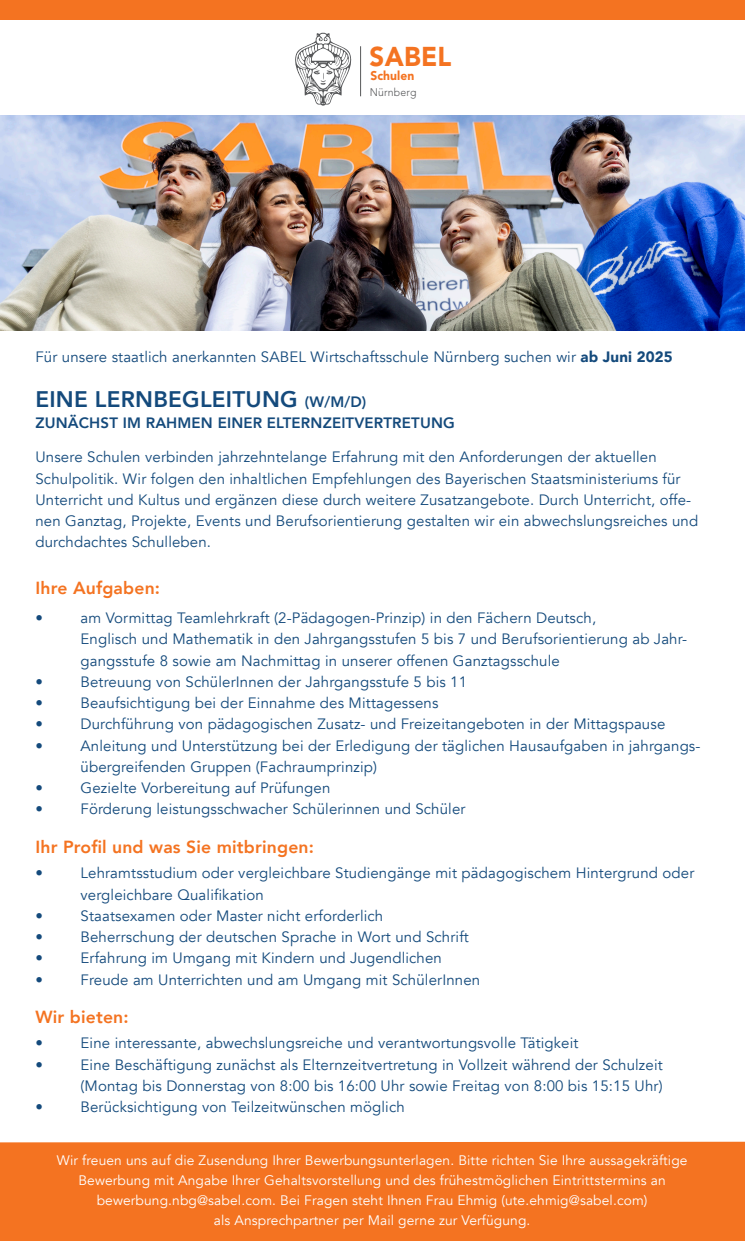
<style>
.page{position:relative;width:745px;height:1241px;background:#fff}
.page>*{position:absolute;margin:0;border:0;box-sizing:border-box;transform-origin:0 0}
.t1{font:900 27px "Avenir";letter-spacing:.01em;color:#f47321;scale:.95 1}
.t2{font:800 22.5px "Avenir";letter-spacing:.01em;color:#144a7c}
.t3{font:800 17.5px "Avenir";letter-spacing:.01em;color:#f47321}
.t4{font:15px/21.2px "Avenir";letter-spacing:.01em;color:#144a7c}
.t5{font:800 15px "Avenir";letter-spacing:.01em;color:#144a7c}
.t6{font:500 15px "Avenir";color:#144a7c}
.t7{font:13.75px "Avenir";letter-spacing:.01em;color:#fff}
.t8{font:900 12.62px "Avenir";letter-spacing:.01em;color:#f47321;scale:.95 1}
.t9{font:300 11px "Avenir";letter-spacing:.02em;color:#57585a;scale:.95 1}
.s1{font-weight:900}
.s2{font-size:15px}
</style>
<div class="page">
<div style="left:0;top:1141px;width:744px;height:99px;background:#f47321"></div>
<div style="left:0;top:0;width:744px;height:20px;background:#f47321"></div>
<img style="left:0;top:115px;width:744px;height:215px">
<svg style="left:295px;top:33px;width:56px;height:73px"></svg>
<hr style="left:360px;top:46px;width:1px;height:50px;background:#57585a">
<p class="t1" style="left:369px;top:33px;width:87px">SABEL</p>
<p class="t8" style="left:370px;top:65px;width:48px">Schulen</p>
<p class="t9" style="left:369px;top:85px;width:51px">Nürnberg</p>
<p class="t4" style="left:35px;top:346px;width:638px">Für unsere staatlich anerkannten SABEL Wirtschaftsschule Nürnberg suchen wir <span class="s1">ab Juni 2025</span></p>
<p class="t2" style="left:35px;top:381px;width:332px">EINE LERNBEGLEITUNG <span class="s2">(W/M/D)</span></p>
<p class="t5" style="left:35px;top:411px;width:420px">ZUNÄCHST IM RAHMEN EINER ELTERNZEITVERTRETUNG</p>
<p class="t4" style="left:35px;top:446px;width:664px">Unsere Schulen verbinden jahrzehntelange Erfahrung mit den Anforderungen der aktuellen Schulpolitik. Wir folgen den inhaltlichen Empfehlungen des Bayerischen Staatsministeriums für Unterricht und Kultus und ergänzen diese durch weitere Zusatzangebote. Durch Unterricht, offe&shy;nen Ganztag, Projekte, Events und Berufsorientierung gestalten wir ein abwechslungsreiches und durchdachtes Schulleben.</p>
<p class="t3" style="left:35px;top:574px;width:126px">Ihre Aufgaben:</p>
<p class="t6" style="left:35px;top:604px;width:9px">•</p>
<p class="t4" style="left:80px;top:607px;width:607px">am Vormittag Teamlehrkraft (2-Pädagogen-Prinzip) in den Fächern Deutsch,<br>Englisch und Mathematik in den Jahrgangsstufen 5 bis 7 und Berufsorientierung ab Jahr&shy;gangsstufe 8 sowie am Nachmittag in unserer offenen Ganztagsschule</p>
<p class="t4" style="left:35px;top:671px;width:9px">•</p>
<p class="t4" style="left:80px;top:671px;width:388px">Betreuung von SchülerInnen der Jahrgangsstufe 5 bis 11</p>
<p class="t4" style="left:35px;top:692px;width:9px">•</p>
<p class="t4" style="left:80px;top:692px;width:359px">Beaufsichtigung bei der Einnahme des Mittagessens</p>
<p class="t4" style="left:35px;top:713px;width:9px">•</p>
<p class="t4" style="left:80px;top:713px;width:586px">Durchführung von pädagogischen Zusatz- und Freizeitangeboten in der Mittagspause</p>
<p class="t4" style="left:35px;top:735px;width:9px">•</p>
<p class="t4" style="left:80px;top:735px;width:621px">Anleitung und Unterstützung bei der Erledigung der täglichen Hausaufgaben in jahrgangs&shy;übergreifenden Gruppen (Fachraumprinzip)</p>
<p class="t4" style="left:35px;top:777px;width:9px">•</p>
<p class="t4" style="left:80px;top:777px;width:251px">Gezielte Vorbereitung auf Prüfungen</p>
<p class="t4" style="left:35px;top:798px;width:9px">•</p>
<p class="t4" style="left:80px;top:798px;width:386px">Förderung leistungsschwacher Schülerinnen und Schüler</p>
<p class="t3" style="left:35px;top:833px;width:280px">Ihr Profil und was Sie mitbringen:</p>
<p class="t6" style="left:35px;top:859px;width:9px">•</p>
<p class="t4" style="left:80px;top:862px;width:615px">Lehramtsstudium oder vergleichbare Studiengänge mit pädagogischem Hintergrund oder vergleichbare Qualifikation</p>
<p class="t4" style="left:35px;top:905px;width:9px">•</p>
<p class="t4" style="left:80px;top:905px;width:304px">Staatsexamen oder Master nicht erforderlich</p>
<p class="t4" style="left:35px;top:926px;width:9px">•</p>
<p class="t4" style="left:80px;top:926px;width:389px">Beherrschung der deutschen Sprache in Wort und Schrift</p>
<p class="t4" style="left:35px;top:947px;width:9px">•</p>
<p class="t4" style="left:80px;top:947px;width:362px">Erfahrung im Umgang mit Kindern und Jugendlichen</p>
<p class="t6" style="left:35px;top:966px;width:9px">•</p>
<p class="t4" style="left:80px;top:968px;width:401px">Freude am Unterrichten und am Umgang mit SchülerInnen</p>
<p class="t3" style="left:35px;top:1003px;width:95px">Wir bieten:</p>
<p class="t4" style="left:35px;top:1032px;width:9px">•</p>
<p class="t4" style="left:80px;top:1032px;width:499px">Eine interessante, abwechslungsreiche und verantwortungsvolle Tätigkeit</p>
<p class="t4" style="left:35px;top:1053px;width:9px">•</p>
<p class="t4" style="left:80px;top:1053px;width:583px">Eine Beschäftigung zunächst als Elternzeitvertretung in Vollzeit während der Schulzeit</p>
<p class="t4" style="left:80px;top:1075px;width:583px">(Montag bis Donnerstag von 8:00 bis 16:00 Uhr sowie Freitag von 8:00 bis 15:15 Uhr)</p>
<p class="t4" style="left:35px;top:1096px;width:9px">•</p>
<p class="t4" style="left:80px;top:1096px;width:325px">Berücksichtigung von Teilzeitwünschen möglich</p>
<p class="t7" style="left:57px;top:1152px;width:632px">Wir freuen uns auf die Zusendung Ihrer Bewerbungsunterlagen. Bitte richten Sie Ihre aussagekräftige</p>
<p class="t7" style="left:78px;top:1172px;width:588px">Bewerbung mit Angabe Ihrer Gehaltsvorstellung und des frühestmöglichen Eintrittstermins an</p>
<p class="t7" style="left:97px;top:1192px;width:552px">bewerbung.nbg@sabel.com. Bei Fragen steht Ihnen Frau Ehmig (ute.ehmig@sabel.com)</p>
<p class="t7" style="left:214px;top:1212px;width:318px">als Ansprechpartner per Mail gerne zur Verfügung.</p>
</div>
